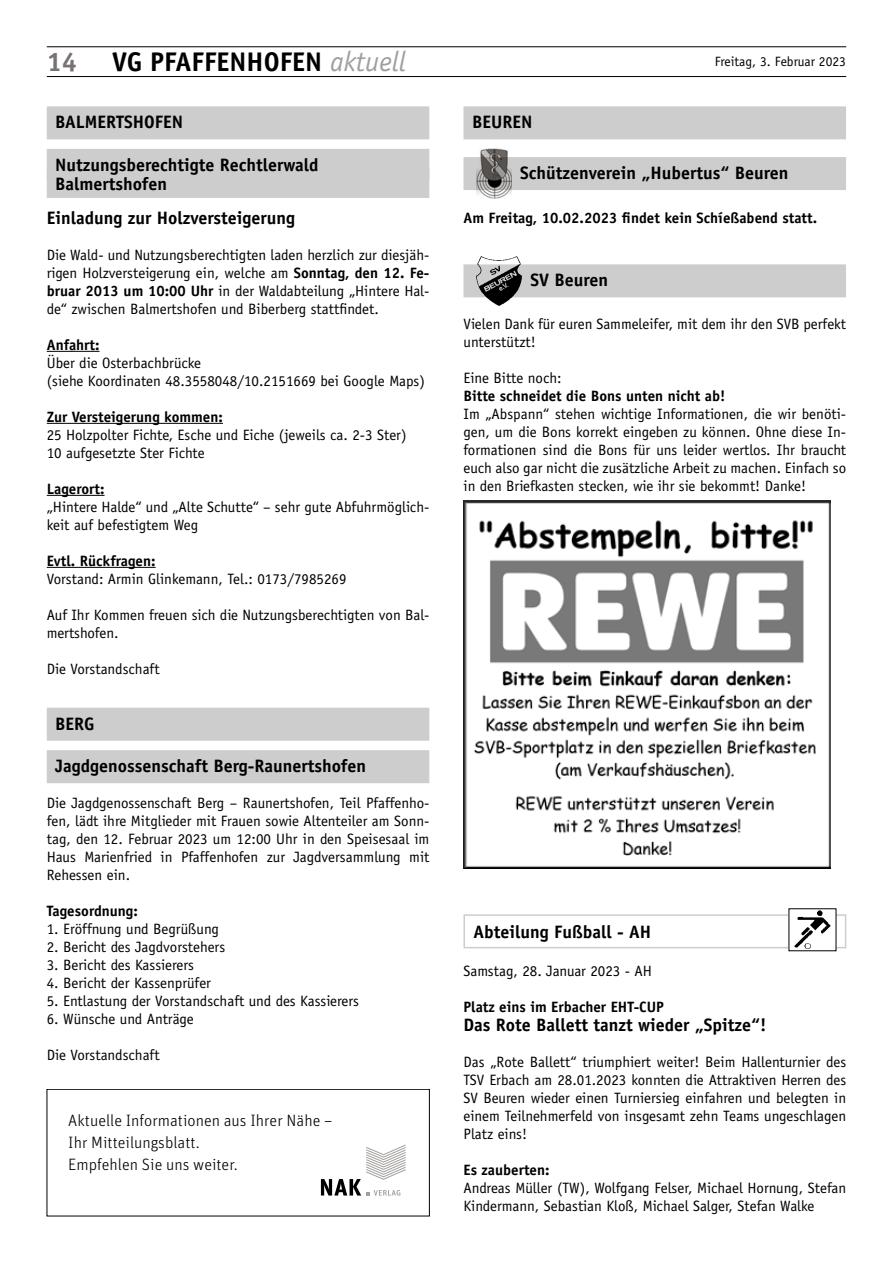
<style>
.page{position:relative;width:893px;height:1263px;background:#fff}
.page>*{position:absolute;margin:0;border:0;box-sizing:border-box;transform-origin:0 0}
.t1{font:700 27px "Officina Sans";color:#000}
.t2{font:700 27px "Officina Sans";color:#787370}
.t3{font:700 18px/19.5px "Officina Sans";color:#000}
.t4{font:300 16.5px/22.4px "Unit Pro";color:#000}
.t5{font:15px/18px "Officina Sans";color:#000}
.t6{font:700 15px "Officina Sans";color:#000}
.t7{font:13.5px "Officina Sans";color:#000}
.s1{font-weight:400;font-style:italic;font-size:28.35px;color:#a19f9d}
.s2{font-weight:700}
</style>
<div class="page">
<hr style="left:47px;top:76px;width:799px;height:1px;background:#000">
<hr style="left:47px;top:47px;width:799px;height:1px;background:#000">
<hr style="left:47px;top:351px;width:53px;height:1px;background:#000">
<hr style="left:47px;top:423px;width:176px;height:1px;background:#000">
<hr style="left:47px;top:495px;width:58px;height:1px;background:#000">
<hr style="left:47px;top:567px;width:109px;height:1px;background:#000">
<div style="left:47px;top:106px;width:382px;height:33px;background:#cecdcd"></div>
<div style="left:47px;top:149px;width:382px;height:33px;background:#cecdcd"></div>
<div style="left:47px;top:168px;width:382px;height:30px;background:#cecdcd"></div>
<div style="left:47px;top:708px;width:382px;height:33px;background:#cecdcd"></div>
<div style="left:47px;top:750px;width:382px;height:33px;background:#cecdcd"></div>
<div style="left:463px;top:106px;width:383px;height:33px;background:#cecdcd"></div>
<div style="left:463px;top:157px;width:383px;height:33px;background:#cecdcd"></div>
<img style="left:476px;top:149px;width:36px;height:49px">
<div style="left:463px;top:264px;width:383px;height:33px;background:#cecdcd"></div>
<img style="left:476px;top:256px;width:46px;height:49px">
<img style="left:463px;top:501px;width:368px;height:367px">
<div style="left:463px;top:914px;width:383px;height:34px;border:2px solid #cecdcd"></div>
<div style="left:789px;top:909px;width:47px;height:42px;background:#fff"></div>
<img style="left:795px;top:910px;width:35px;height:39px">
<svg style="left:321px;top:1144px;width:85px;height:51px"></svg>
<div style="left:47px;top:1089px;width:382px;height:127px;border:1px solid #000"></div>
<h1 class="t2" style="left:47px;top:45px;width:32px">14</h1>
<h1 class="t1" style="left:112px;top:45px;width:295px">VG PFAFFENHOFEN <span class="s1">aktuell</span></h1>
<p class="t7" style="left:715px;top:53px;width:133px">Freitag, 3. Februar 2023</p>
<p class="t3" style="left:55px;top:112px;width:129px">BALMERTSHOFEN</p>
<p class="t3" style="left:55px;top:155px;width:265px">Nutzungsberechtigte Rechtlerwald<br>Balmertshofen</p>
<p class="t3" style="left:47px;top:208px;width:250px">Einladung zur Holzversteigerung</p>
<p class="t5" style="left:47px;top:246px;width:384px;text-align:justify">Die Wald- und Nutzungsberechtigten laden herzlich zur diesjäh&shy;rigen Holzversteigerung ein, welche am <span class="s2">Sonntag, den 12. Fe&shy;bruar 2013 um 10:00 Uhr</span> in der Waldabteilung „Hintere Hal&shy;de“ zwischen Balmertshofen und Biberberg stattfindet.</p>
<p class="t6" style="left:47px;top:335px;width:54px">Anfahrt:</p>
<p class="t5" style="left:47px;top:354px;width:380px">Über die Osterbachbrücke<br>(siehe Koordinaten 48.3558048/10.2151669 bei Google Maps)</p>
<p class="t6" style="left:47px;top:407px;width:178px">Zur Versteigerung kommen:</p>
<p class="t5" style="left:47px;top:426px;width:361px">25 Holzpolter Fichte, Esche und Eiche (jeweils ca. 2-3 Ster)<br>10 aufgesetzte Ster Fichte</p>
<p class="t6" style="left:47px;top:479px;width:59px">Lagerort:</p>
<p class="t5" style="left:47px;top:498px;width:384px">„Hintere Halde“ und „Alte Schutte“ – sehr gute Abfuhrmöglich&shy;keit auf befestigtem Weg</p>
<p class="t6" style="left:47px;top:551px;width:110px">Evtl. Rückfragen:</p>
<p class="t5" style="left:47px;top:570px;width:301px">Vorstand: Armin Glinkemann, Tel.: 0173/7985269</p>
<p class="t5" style="left:47px;top:606px;width:384px">Auf Ihr Kommen freuen sich die Nutzungsberechtigten von Bal&shy;mertshofen.</p>
<p class="t5" style="left:47px;top:660px;width:114px">Die Vorstandschaft</p>
<p class="t3" style="left:55px;top:713px;width:41px">BERG</p>
<p class="t3" style="left:55px;top:756px;width:312px">Jagdgenossenschaft Berg-Raunertshofen</p>
<p class="t5" style="left:47px;top:793px;width:384px;text-align:justify">Die Jagdgenossenschaft Berg – Raunertshofen, Teil Pfaffenho&shy;fen, lädt ihre Mitglieder mit Frauen sowie Altenteiler am Sonn&shy;tag, den 12. Februar 2023 um 12:00 Uhr in den Speisesaal im Haus Marienfried in Pfaffenhofen zur Jagdversammlung mit Rehessen ein.</p>
<p class="t6" style="left:47px;top:901px;width:93px">Tagesordnung:</p>
<p class="t5" style="left:47px;top:919px;width:174px">1. Eröffnung und Begrüßung</p>
<p class="t5" style="left:47px;top:937px;width:180px">2. Bericht des Jagdvorstehers</p>
<p class="t5" style="left:47px;top:955px;width:149px">3. Bericht des Kassierers</p>
<p class="t5" style="left:47px;top:973px;width:166px">4. Bericht der Kassenprüfer</p>
<p class="t5" style="left:47px;top:991px;width:314px">5. Entlastung der Vorstandschaft und des Kassierers</p>
<p class="t5" style="left:47px;top:1009px;width:149px">6. Wünsche und Anträge</p>
<p class="t5" style="left:47px;top:1045px;width:114px">Die Vorstandschaft</p>
<p class="t4" style="left:68px;top:1108px;width:266px">Aktuelle Informationen aus Ihrer Nähe –<br>Ihr Mitteilungsblatt.<br>Empfehlen Sie uns weiter.</p>
<p class="t3" style="left:472px;top:112px;width:62px">BEUREN</p>
<p class="t3" style="left:520px;top:163px;width:270px">Schützenverein „Hubertus“ Beuren</p>
<p class="t6" style="left:463px;top:208px;width:355px">Am Freitag, 10.02.2023 findet kein Schíeßabend statt.</p>
<p class="t3" style="left:530px;top:270px;width:79px">SV Beuren</p>
<p class="t5" style="left:463px;top:315px;width:384px">Vielen Dank für euren Sammeleifer, mit dem ihr den SVB perfekt unterstützt!</p>
<p class="t5" style="left:463px;top:369px;width:100px">Eine Bitte noch:</p>
<p class="t6" style="left:463px;top:387px;width:263px">Bitte schneidet die Bons unten nicht ab!</p>
<p class="t5" style="left:463px;top:405px;width:384px;text-align:justify">Im „Abspann“ stehen wichtige Informationen, die wir benöti&shy;gen, um die Bons korrekt eingeben zu können. Ohne diese In&shy;formationen sind die Bons für uns leider wertlos. Ihr braucht euch also gar nicht die zusätzliche Arbeit zu machen. Einfach so in den Briefkasten stecken, wie ihr sie bekommt! Danke!</p>
<p class="t3" style="left:473px;top:921px;width:179px">Abteilung Fußball - AH</p>
<p class="t5" style="left:463px;top:961px;width:190px">Samstag, 28. Januar 2023 - AH</p>
<p class="t6" style="left:463px;top:997px;width:202px">Platz eins im Erbacher EHT-CUP</p>
<p class="t3" style="left:463px;top:1015px;width:304px">Das Rote Ballett tanzt wieder „Spitze“!</p>
<p class="t5" style="left:463px;top:1053px;width:384px;text-align:justify">Das „Rote Ballett“ triumphiert weiter! Beim Hallenturnier des TSV Erbach am 28.01.2023 konnten die Attraktiven Herren des SV Beuren wieder einen Turniersieg einfahren und belegten in einem Teilnehmerfeld von insgesamt zehn Teams ungeschlagen Platz eins!</p>
<p class="t6" style="left:463px;top:1160px;width:88px">Es zauberten:</p>
<p class="t5" style="left:463px;top:1179px;width:384px">Andreas Müller (TW), Wolfgang Felser, Michael Hornung, Stefan<br>Kindermann, Sebastian Kloß, Michael Salger, Stefan Walke</p>
</div>
